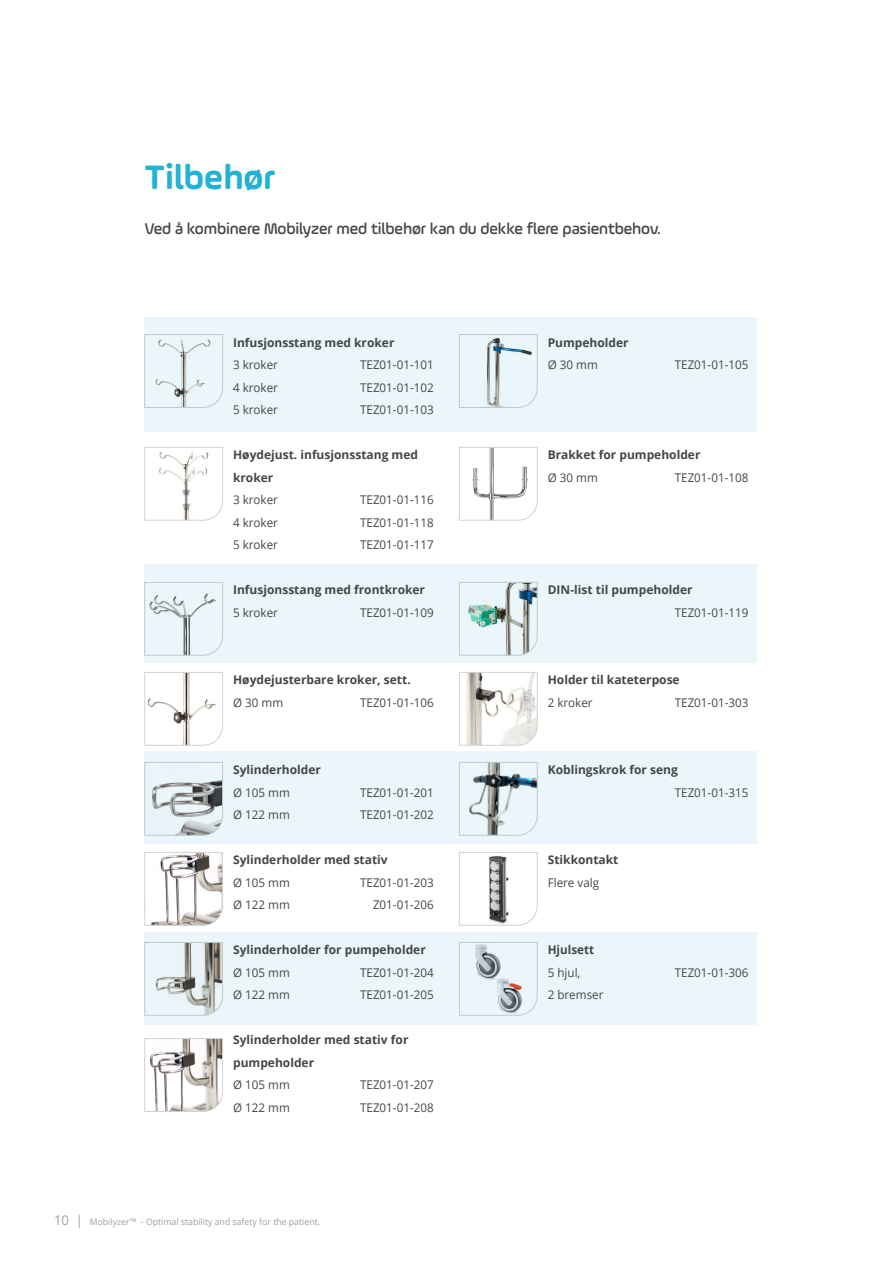
<style>
.page{position:relative;width:893px;height:1263px;background:#fff}
.page>*{position:absolute;margin:0;border:0;box-sizing:border-box;transform-origin:0 0}
.koppen_blauw_groot{font:700 36px "Ample Soft";color:#23b2d3}
.platte_tekst{font:500 16.5px "Ample Soft";letter-spacing:-.01em;color:#454647}
.plat_inspring{font:12px "Open Sans";color:#454647}
.koppen_klein{font:700 12px/22.5px "Open Sans";color:#454647}
.t1{font:9px "Open Sans";color:#a0a1a5}
.s1{font-size:13.5px}
</style>
<div class="page">
<div style="left:145px;top:317px;width:612px;height:115px;background:#eaf6fa"></div>
<div style="left:145px;top:564px;width:612px;height:99px;background:#eaf6fa"></div>
<div style="left:145px;top:752px;width:612px;height:92px;background:#eaf6fa"></div>
<div style="left:145px;top:933px;width:612px;height:92px;background:#eaf6fa"></div>
<svg style="left:144px;top:1038px;width:79px;height:74px"></svg>
<svg style="left:144px;top:334px;width:79px;height:74px"></svg>
<svg style="left:144px;top:762px;width:79px;height:73px"></svg>
<svg style="left:144px;top:582px;width:79px;height:73px"></svg>
<svg style="left:144px;top:942px;width:79px;height:73px"></svg>
<svg style="left:144px;top:447px;width:79px;height:73px"></svg>
<svg style="left:144px;top:852px;width:79px;height:73px"></svg>
<svg style="left:144px;top:672px;width:79px;height:73px"></svg>
<svg style="left:459px;top:672px;width:78px;height:73px"></svg>
<svg style="left:459px;top:447px;width:78px;height:73px"></svg>
<svg style="left:459px;top:852px;width:78px;height:73px"></svg>
<svg style="left:459px;top:942px;width:78px;height:73px"></svg>
<svg style="left:459px;top:334px;width:78px;height:74px"></svg>
<svg style="left:459px;top:762px;width:78px;height:73px"></svg>
<img style="left:459px;top:582px;width:78px;height:73px">
<p class="koppen_blauw_groot" style="left:145px;top:155px;width:133px">Tilbehør</p>
<p class="platte_tekst" style="left:145px;top:219px;width:518px">Ved å kombinere Mobilyzer med tilbehør kan du dekke flere pasientbehov.</p>
<p class="koppen_klein" style="left:233px;top:331px;width:163px">Infusjonsstang med kroker</p>
<p class="plat_inspring" style="left:233px;top:356px;width:46px">3 kroker</p>
<p class="plat_inspring" style="left:233px;top:379px;width:46px">4 kroker</p>
<p class="plat_inspring" style="left:233px;top:401px;width:46px">5 kroker</p>
<p class="koppen_klein" style="left:233px;top:443px;width:187px">Høydejust. infusjonsstang med kroker</p>
<p class="plat_inspring" style="left:233px;top:491px;width:46px">3 kroker</p>
<p class="plat_inspring" style="left:233px;top:514px;width:46px">4 kroker</p>
<p class="plat_inspring" style="left:233px;top:536px;width:46px">5 kroker</p>
<p class="koppen_klein" style="left:233px;top:578px;width:193px">Infusjonsstang med frontkroker</p>
<p class="plat_inspring" style="left:233px;top:604px;width:46px">5 kroker</p>
<p class="plat_inspring" style="left:360px;top:356px;width:75px">TEZ01-01-101</p>
<p class="plat_inspring" style="left:360px;top:379px;width:75px">TEZ01-01-102</p>
<p class="plat_inspring" style="left:360px;top:401px;width:75px">TEZ01-01-103</p>
<p class="plat_inspring" style="left:360px;top:491px;width:75px">TEZ01-01-116</p>
<p class="plat_inspring" style="left:360px;top:514px;width:75px">TEZ01-01-118</p>
<p class="plat_inspring" style="left:360px;top:536px;width:75px">TEZ01-01-117</p>
<p class="plat_inspring" style="left:360px;top:604px;width:75px">TEZ01-01-109</p>
<p class="koppen_klein" style="left:233px;top:668px;width:179px">Høydejusterbare kroker, sett.</p>
<p class="plat_inspring" style="left:233px;top:694px;width:52px">Ø 30 mm</p>
<p class="plat_inspring" style="left:360px;top:694px;width:75px">TEZ01-01-106</p>
<p class="koppen_klein" style="left:233px;top:758px;width:89px">Sylinderholder</p>
<p class="plat_inspring" style="left:233px;top:784px;width:58px">Ø 105 mm</p>
<p class="plat_inspring" style="left:233px;top:806px;width:58px">Ø 122 mm</p>
<p class="koppen_klein" style="left:233px;top:848px;width:156px">Sylinderholder med stativ</p>
<p class="plat_inspring" style="left:233px;top:874px;width:58px">Ø 105 mm</p>
<p class="plat_inspring" style="left:233px;top:896px;width:58px">Ø 122 mm</p>
<p class="koppen_klein" style="left:233px;top:938px;width:194px">Sylinderholder for pumpeholder</p>
<p class="plat_inspring" style="left:233px;top:964px;width:58px">Ø 105 mm</p>
<p class="plat_inspring" style="left:233px;top:986px;width:58px">Ø 122 mm</p>
<p class="koppen_klein" style="left:233px;top:1028px;width:177px">Sylinderholder med stativ for pumpeholder</p>
<p class="plat_inspring" style="left:233px;top:1076px;width:58px">Ø 105 mm</p>
<p class="plat_inspring" style="left:233px;top:1099px;width:58px">Ø 122 mm</p>
<p class="plat_inspring" style="left:360px;top:784px;width:75px">TEZ01-01-201</p>
<p class="plat_inspring" style="left:360px;top:806px;width:75px">TEZ01-01-202</p>
<p class="plat_inspring" style="left:360px;top:874px;width:75px">TEZ01-01-203</p>
<p class="plat_inspring" style="left:373px;top:896px;width:62px">Z01-01-206</p>
<p class="plat_inspring" style="left:360px;top:964px;width:75px">TEZ01-01-204</p>
<p class="plat_inspring" style="left:360px;top:986px;width:75px">TEZ01-01-205</p>
<p class="plat_inspring" style="left:360px;top:1076px;width:75px">TEZ01-01-207</p>
<p class="plat_inspring" style="left:360px;top:1099px;width:75px">TEZ01-01-208</p>
<p class="t1" style="left:54px;top:1215px;width:268px"><span class="s1">10 |</span> Mobilyzer™ - Optimal stability and safety for the patient.</p>
<p class="koppen_klein" style="left:548px;top:331px;width:82px">Pumpeholder</p>
<p class="plat_inspring" style="left:548px;top:356px;width:52px">Ø 30 mm</p>
<p class="plat_inspring" style="left:675px;top:356px;width:75px">TEZ01-01-105</p>
<p class="koppen_klein" style="left:548px;top:443px;width:154px">Brakket for pumpeholder</p>
<p class="plat_inspring" style="left:548px;top:469px;width:52px">Ø 30 mm</p>
<p class="plat_inspring" style="left:675px;top:469px;width:75px">TEZ01-01-108</p>
<p class="koppen_klein" style="left:548px;top:578px;width:146px">DIN-list til pumpeholder</p>
<p class="plat_inspring" style="left:675px;top:604px;width:75px">TEZ01-01-119</p>
<p class="koppen_klein" style="left:548px;top:668px;width:133px">Holder til kateterpose</p>
<p class="plat_inspring" style="left:548px;top:694px;width:46px">2 kroker</p>
<p class="plat_inspring" style="left:675px;top:694px;width:75px">TEZ01-01-303</p>
<p class="koppen_klein" style="left:548px;top:758px;width:132px">Koblingskrok for seng</p>
<p class="koppen_klein" style="left:548px;top:848px;width:72px">Stikkontakt</p>
<p class="plat_inspring" style="left:548px;top:874px;width:53px">Flere valg</p>
<p class="koppen_klein" style="left:548px;top:938px;width:48px">Hjulsett</p>
<p class="plat_inspring" style="left:548px;top:964px;width:34px">5 hjul,</p>
<p class="plat_inspring" style="left:548px;top:986px;width:57px">2 bremser</p>
<p class="plat_inspring" style="left:675px;top:784px;width:75px">TEZ01-01-315</p>
<p class="plat_inspring" style="left:675px;top:964px;width:75px">TEZ01-01-306</p>
</div>
